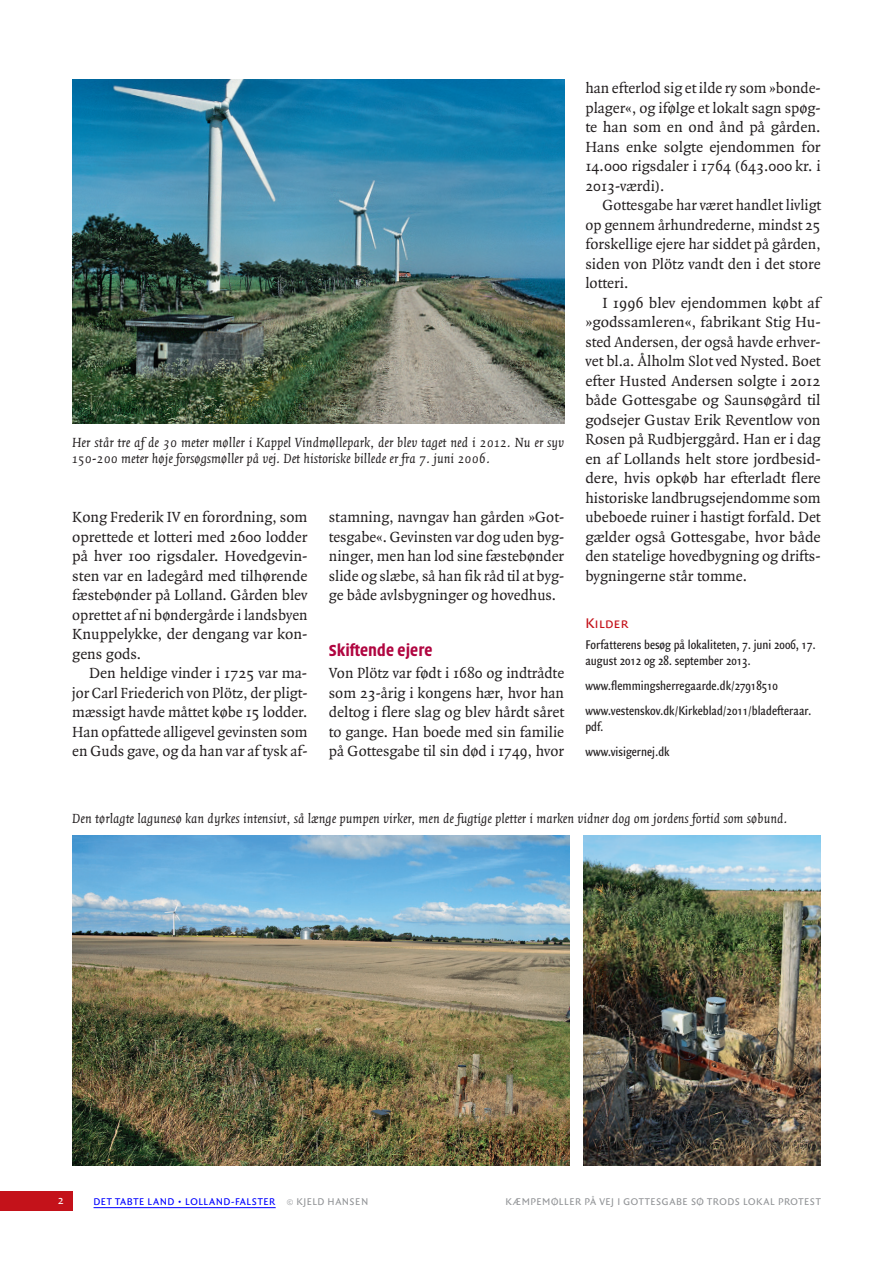
<style>
.page{position:relative;width:893px;height:1263px;background:#fff}
.page>*{position:absolute;margin:0;border:0;box-sizing:border-box;transform-origin:0 0}
.H2_rubrik{font:700 16.5px "Quadraat Head";color:#b00540}
.Brød{font:15.75px/19.5px "Quadraat";color:#231f20;text-align:justify}
.Brød_smal{font:15.75px/19.5px "Quadraat";color:#231f20;text-align:justify}
.Kilder_rubrik{font:15px "Quadraat Sans SC";color:#c4121a}
.Billedtekst{font:italic 14.25px/15.8px "Quadraat";color:#231f20}
.Kilder_tekst{font:13.5px/16.5px "Quadraat Sans Con";color:#231f20}
.t1{font:12px "Quadraat Sans SC";color:#fff}
.Klumme_højre{font:10.5px "Quadraat Sans SC";letter-spacing:.055em;color:#939598}
.Klumme_venstre{font:10.5px "Quadraat Sans SC";color:#00f}
.Klumme_venstre-2{font:10.5px "Quadraat Sans SC";letter-spacing:.05em;color:#939598}
</style>
<div class="page">
<div style="left:0;top:1191px;width:72px;height:20px;background:#c4121a"></div>
<img style="left:72px;top:836px;width:497px;height:330px">
<img style="left:583px;top:836px;width:238px;height:330px">
<img style="left:72px;top:80px;width:492px;height:343px">
<hr style="left:94px;top:1207px;width:182px;height:1px;background:#00f">
<p class="Billedtekst" style="left:72px;top:435px;width:493px">Her står tre af de 30 meter møller i Kappel Vindmøllepark, der blev taget ned i 2012. Nu er syv<br>150‑200 meter høje forsøgsmøller på vej. Det historiske billede er fra 7. juni 2006.</p>
<p class="Brød" style="left:72px;top:508px;width:237px">Kong Frederik IV en forordning, som oprettede et lotteri med 2600 lodder på hver 100 rigsdaler. Hovedgevin‑ sten var en ladegård med tilhørende fæstebønder på Lolland. Gården blev oprettet af ni bøndergårde i landsbyen Knuppelykke, der dengang var kon‑ gens gods.</p>
<p class="Brød_smal" style="left:72px;top:664px;width:237px;text-indent:17px">Den heldige vinder i 1725 var ma‑ jor Carl Friederich von Plötz, der pligt‑ mæssigt havde måttet købe 15 lodder.<br>Han opfattede alligevel gevinsten som en Guds gave, og da han var af tysk af‑</p>
<p class="Brød_smal" style="left:329px;top:508px;width:237px">stamning, navngav han gården »Got‑ tesgabe«. Gevinsten var dog uden byg‑ ninger, men han lod sine fæstebønder slide og slæbe, så han fik råd til at byg‑ ge både avlsbygninger og hovedhus.</p>
<p class="H2_rubrik" style="left:329px;top:641px;width:105px">Skiftende ejere</p>
<p class="Brød_smal" style="left:329px;top:664px;width:237px">Von Plötz var født i 1680 og indtrådte som 23-årig i kongens hær, hvor han deltog i flere slag og blev hårdt såret to gange. Han boede med sin familie på Gottesgabe til sin død i 1749, hvor</p>
<p class="Brød_smal" style="left:585px;top:79px;width:237px">han efterlod sig et ilde ry som »bonde‑ plager«, og ifølge et lokalt sagn spøg‑ te han som en ond ånd på gården.<br>Hans enke solgte ejendommen for 14.000 rigsdaler i 1764 (643.000 kr. i 2013-værdi).</p>
<p class="Brød" style="left:585px;top:196px;width:237px;text-indent:17px">Gottesgabe har været handlet livligt op gennem århundrederne, mindst 25 forskellige ejere har siddet på gården, siden von Plötz vandt den i det store lotteri.</p>
<p class="Brød" style="left:585px;top:293px;width:237px;text-indent:17px">I 1996 blev ejendommen købt af »godssamleren«, fabrikant Stig Hu&shy;sted Andersen, der også havde erhver‑ vet bl.a. Ålholm Slot ved Nysted. Boet efter Husted Andersen solgte i 2012 både Gottesgabe og Saunsøgård til godsejer Gustav Erik Reventlow von Rosen på Rudbjerggård. Han er i dag en af Lollands helt store jordbesid‑ dere, hvis opkøb har efterladt flere historiske landbrugsejendomme som ubeboede ruiner i hastigt forfald. Det gælder også Gottesgabe, hvor både den statelige hovedbygning og drifts‑ bygningerne står tomme.</p>
<p class="Kilder_rubrik" style="left:585px;top:615px;width:45px">KILDER</p>
<p class="Kilder_tekst" style="left:585px;top:636px;width:232px">Forfatterens besøg på lokaliteten, 7. juni 2006, 17. august 2012 og 28. september 2013.</p>
<p class="Kilder_tekst" style="left:585px;top:678px;width:194px">www.flemmingsherregaarde.dk/27918510</p>
<p class="Kilder_tekst" style="left:585px;top:702px;width:227px">www.vestenskov.dk/Kirkeblad/2011/bladefteraar. pdf.</p>
<p class="Kilder_tekst" style="left:585px;top:744px;width:86px">www.visigernej.dk</p>
<p class="Billedtekst" style="left:72px;top:811px;width:717px">Den tørlagte lagunesø kan dyrkes intensivt, så længe pumpen virker, men de fugtige pletter i marken vidner dog om jordens fortid som søbund.</p>
<p class="t1" style="left:58px;top:1194px;width:7px">2</p>
<p class="Klumme_højre" style="left:506px;top:1195px;width:317px">KÆMPEMØLLER PÅ VEJ I GOTTESGABE SØ TRODS LOKAL PROTEST</p>
<p class="Klumme_venstre" style="left:94px;top:1195px;width:7px">DET</p>
<p class="Klumme_venstre" style="left:115px;top:1195px;width:7px">TABTE</p>
<p class="Klumme_venstre" style="left:148px;top:1195px;width:45px">LAND • LOLLA</p>
<p class="Klumme_venstre" style="left:216px;top:1195px;width:32px">ND-FALSTER</p>
<p class="Klumme_venstre-2" style="left:287px;top:1195px;width:23px">© KJELD</p>
<p class="Klumme_venstre-2" style="left:328px;top:1195px;width:42px">HANSEN</p>
</div>
